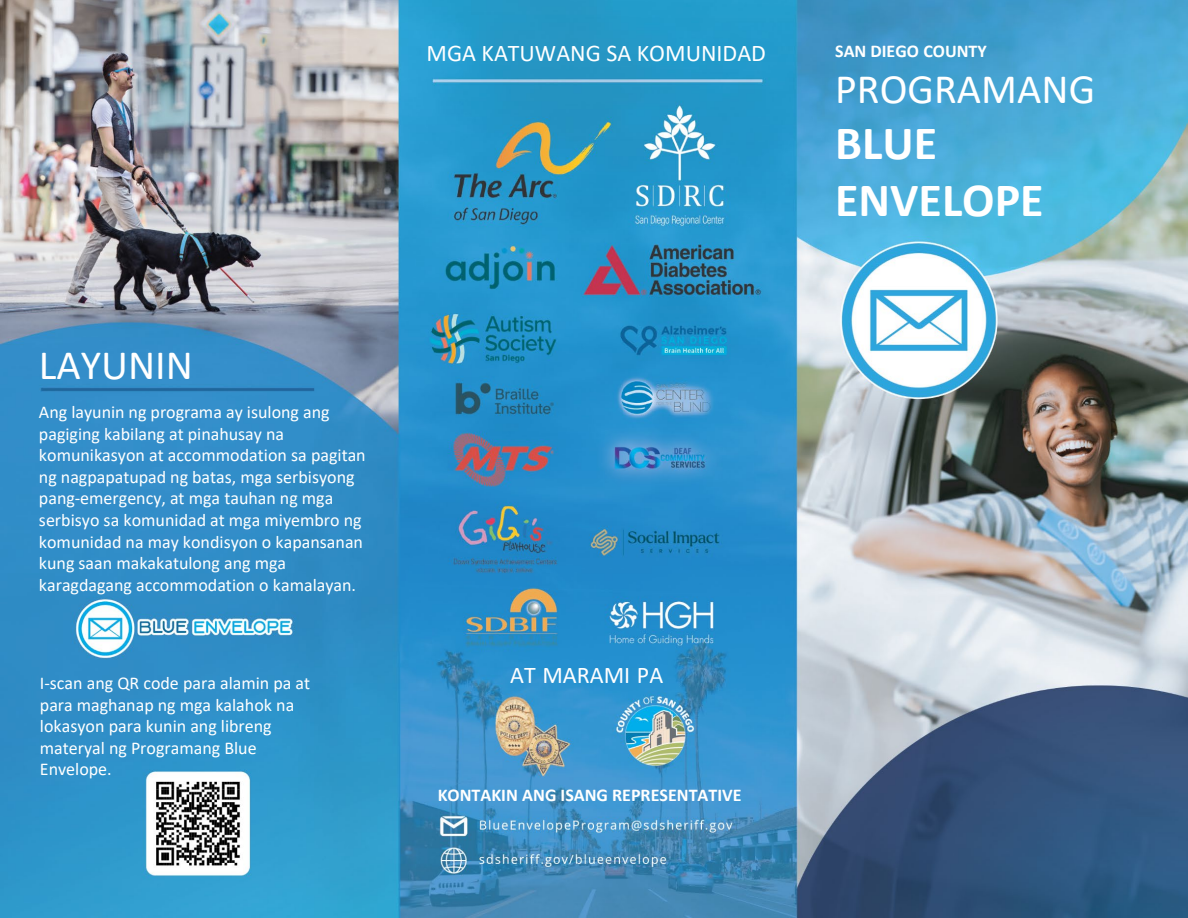
<style>
.page{position:relative;width:1188px;height:918px;background:#fff}
.page>*{position:absolute;margin:0;border:0;box-sizing:border-box;transform-origin:0 0}
.t1{font:700 48px/57.6px "Calibri";color:#fff}
.t2{font:42px "Calibri";color:#fff}
.t3{font:24px "Calibri";color:#fff}
.t4{font:18px/21.6px "Calibri";color:#fff}
.t5{font:700 18px "Calibri";color:#fff}
</style>
<div class="page">
<img style="left:0;top:0;width:1188px;height:918px">
<p class="t3" style="left:427px;top:36px;width:341px">MGA KATUWANG SA KOMUNIDAD</p>
<p class="t2" style="left:39px;top:335px;width:156px">LAYUNIN</p>
<p class="t4" style="left:39px;top:401px;width:328px">Ang layunin ng programa ay isulong ang pagiging kabilang at pinahusay na komunikasyon at accommodation sa pagitan ng nagpapatupad ng batas, mga serbisyong pang-emergency, at mga tauhan ng mga serbisyo sa komunidad at mga miyembro ng komunidad na may kondisyon o kapansanan kung saan makakatulong ang mga karagdagang accommodation o kamalayan.</p>
<p class="t4" style="left:40px;top:672px;width:272px">I-scan ang QR code para alamin pa at para maghanap ng mga kalahok na lokasyon para kunin ang libreng materyal ng Programang Blue<br>Envelope.</p>
<p class="t3" style="left:510px;top:659px;width:155px">AT MARAMI PA</p>
<p class="t5" style="left:438px;top:783px;width:305px">KONTAKIN ANG ISANG REPRESENTATIVE</p>
<p class="t5" style="left:835px;top:38px;width:153px">SAN DIEGO COUNTY</p>
<p class="t2" style="left:835px;top:60px;width:261px">PROGRAMANG</p>
<p class="t1" style="left:835px;top:113px;width:210px">BLUE<br>ENVELOPE</p>
</div>
